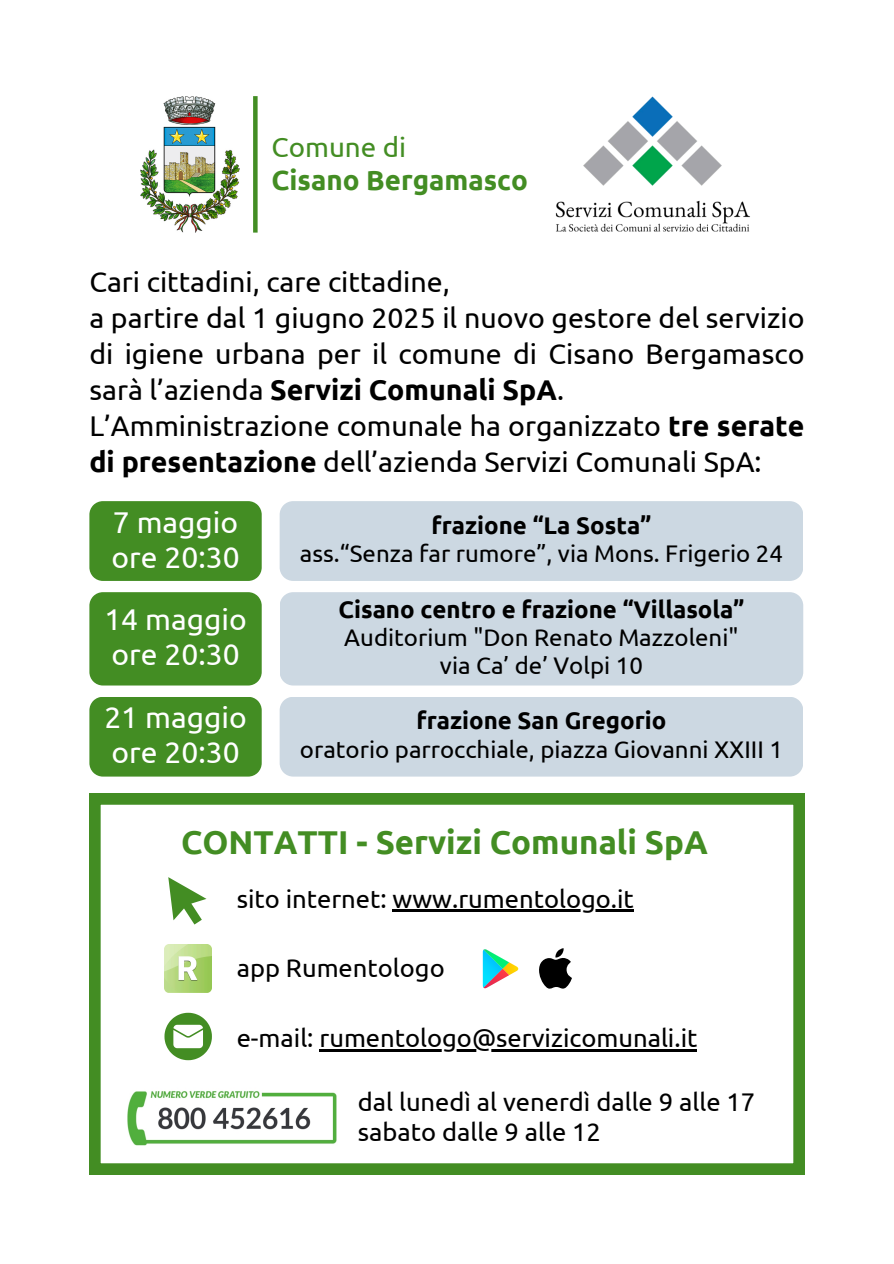
<style>
.page{position:relative;width:894px;height:1264px;background:#fff}
.page>*{position:absolute;margin:0;border:0;box-sizing:border-box;transform-origin:0 0}
.t1{font:700 33px "Ubuntu";color:#438d23}
.t2{font:30px/35px "Ubuntu";color:#fff}
.t3{font:28.5px/36px "Ubuntu";color:#000}
.t4{font:700 27.75px/32.4px "Ubuntu";color:#438d23}
.t5{font:25.5px "Ubuntu";color:#000}
.t6{font:24px "Ubuntu";color:#000}
.t7{font:700 24px "Ubuntu";color:#000}
.s1{font-weight:400}
.s2{font-weight:700}
</style>
<div class="page">
<img style="left:555px;top:96px;width:195px;height:136px">
<svg style="left:253px;top:96px;width:4px;height:136px"></svg>
<svg style="left:89px;top:793px;width:715px;height:380px"></svg>
<hr style="left:392px;top:909px;width:241px;height:3px;background:#000">
<hr style="left:319px;top:1049px;width:378px;height:2px;background:#000">
<img style="left:127px;top:1082px;width:212px;height:71px">
<svg style="left:537px;top:948px;width:35px;height:40px"></svg>
<svg style="left:482px;top:948px;width:36px;height:40px"></svg>
<img style="left:164px;top:944px;width:48px;height:48px">
<svg style="left:164px;top:1012px;width:48px;height:48px"></svg>
<svg style="left:168px;top:877px;width:38px;height:47px"></svg>
<img style="left:140px;top:96px;width:99px;height:136px">
<div style="left:89px;top:501px;width:172px;height:80px;background:#438d23"></div>
<div style="left:279px;top:501px;width:524px;height:80px;background:#ccd8e2"></div>
<div style="left:89px;top:592px;width:172px;height:93px;background:#438d23"></div>
<div style="left:280px;top:592px;width:523px;height:93px;background:#ccd8e2"></div>
<div style="left:89px;top:697px;width:172px;height:79px;background:#438d23"></div>
<div style="left:279px;top:697px;width:524px;height:79px;background:#ccd8e2"></div>
<p class="t4" style="left:271px;top:131px;width:258px"><span class="s1">Comune di<br></span>Cisano Bergamasco</p>
<h2 class="t3" style="left:89px;top:263px;width:716px">Cari cittadini, care cittadine,<br>a partire dal 1 giugno 2025 il nuovo gestore del servizio di igiene urbana per il comune di Cisano Bergamasco sarà l’azienda <span class="s2">Servizi Comunali SpA</span>.<br>L’Amministrazione comunale ha organizzato <span class="s2">tre serate di presentazione</span> dell’azienda Servizi Comunali SpA:</h2>
<p class="t2" style="left:111px;top:504px;width:130px">7 maggio ore 20:30</p>
<p class="t7" style="left:431px;top:511px;width:221px">frazione “La Sosta”</p>
<h1 class="t6" style="left:300px;top:539px;width:484px">ass.“Senza far rumore”, via Mons. Frigerio 24</h1>
<p class="t2" style="left:104px;top:602px;width:144px">14 maggio ore 20:30</p>
<p class="t7" style="left:338px;top:595px;width:407px">Cisano centro e frazione “Villasola”</p>
<p class="t6" style="left:344px;top:624px;width:395px">Auditorium "Don Renato Mazzoleni"</p>
<p class="t6" style="left:440px;top:652px;width:204px">via Ca’ de’ Volpi 10</p>
<p class="t2" style="left:104px;top:699px;width:144px">21 maggio ore 20:30</p>
<p class="t7" style="left:416px;top:707px;width:251px">frazione San Gregorio</p>
<p class="t6" style="left:300px;top:735px;width:484px">oratorio parrocchiale, piazza Giovanni XXIII 1</p>
<p class="t1" style="left:181px;top:823px;width:528px">CONTATTI - Servizi Comunali SpA</p>
<h3 class="t5" style="left:237px;top:883px;width:398px">sito internet: www.rumentologo.it</h3>
<p class="t5" style="left:237px;top:953px;width:209px">app Rumentologo</p>
<p class="t5" style="left:237px;top:1023px;width:462px">e-mail: rumentologo@servizicomunali.it</p>
<p class="t5" style="left:358px;top:1087px;width:399px">dal lunedì al venerdì dalle 9 alle 17</p>
<h2 class="t5" style="left:358px;top:1117px;width:244px">sabato dalle 9 alle 12</h2>
</div>
